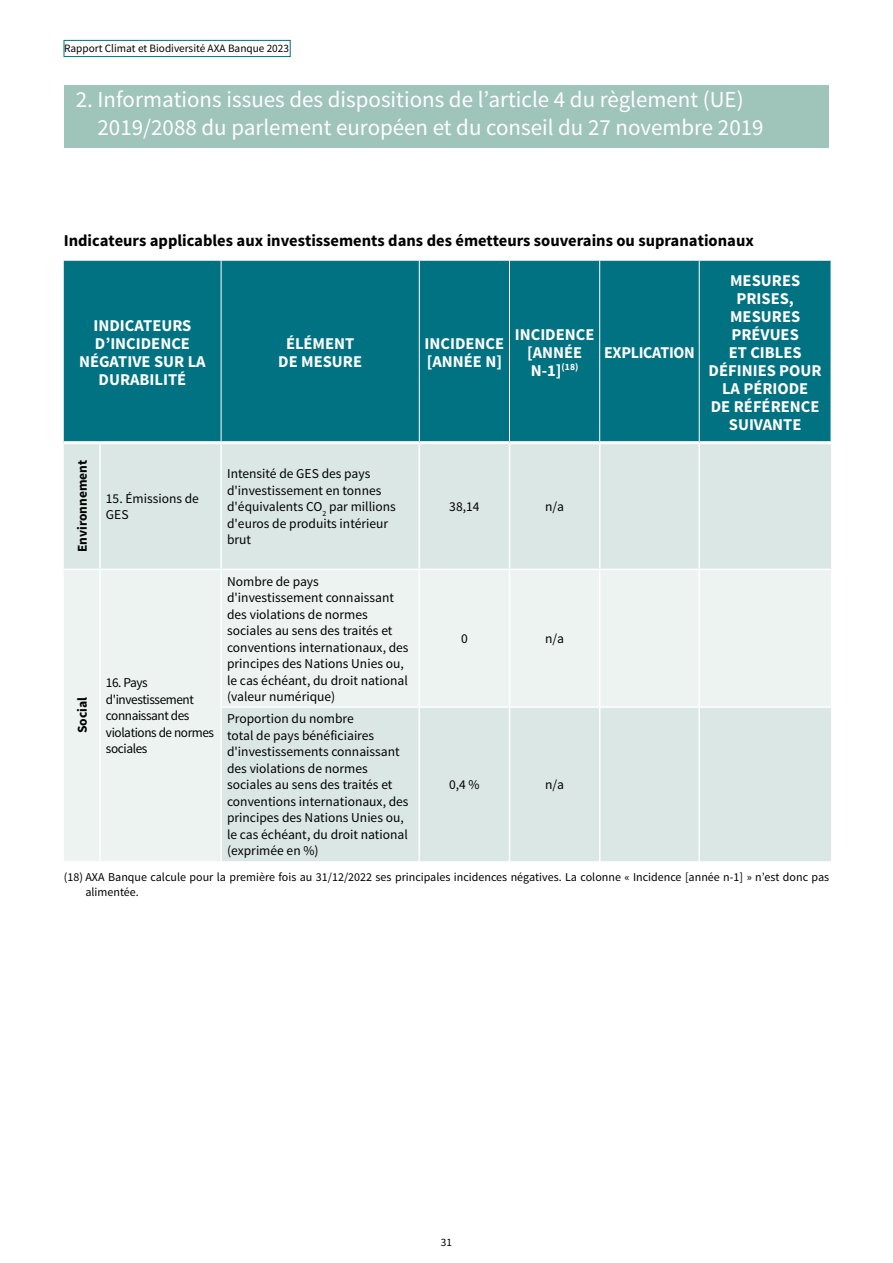
<style>
.page{position:relative;width:893px;height:1263px;background:#fff}
.page>*{position:absolute;margin:0;border:0;box-sizing:border-box;transform-origin:0 0}
.t1{font:22.95px/27.6px "Source Sans Pro";color:#fff}
.t2{font:700 16.5px/18px "Source Sans Pro";color:#fff;text-align:center}
.t3{font:700 16.5px "Source Sans Pro";color:#000}
.t4{font:700 16.5px "Source Sans Pro";letter-spacing:-.02em;color:#fff}
.t5{font:13.5px/16.5px "Source Sans Pro";color:#000}
.t6{font:13.5px/16.5px "Source Sans Pro";letter-spacing:-.03em;color:#000}
.t7{font:700 13.5px "Source Sans Pro";color:#000}
.t8{font:12px/15px "Source Sans Pro";color:#000}
.t9{font:11.25px "Source Sans Pro";color:#000}
</style>
<div class="page">
<div style="left:64px;top:261px;width:767px;height:180px;background:#007281"></div>
<div style="left:64px;top:444px;width:767px;height:125px;background:#dbe7e4"></div>
<svg style="left:64px;top:570px;width:767px;height:291px;background:#e5edeb"></svg>
<hr style="left:99px;top:444px;width:2px;height:125px;background:#fff">
<hr style="left:220px;top:444px;width:2px;height:125px;background:#fff">
<hr style="left:419px;top:444px;width:1px;height:125px;background:#fff">
<hr style="left:509px;top:444px;width:1px;height:125px;background:#fff">
<hr style="left:599px;top:444px;width:1px;height:125px;background:#fff">
<hr style="left:698px;top:444px;width:2px;height:125px;background:#fff">
<hr style="left:99px;top:570px;width:2px;height:137px;background:#fff">
<hr style="left:220px;top:570px;width:2px;height:136px;background:#fff">
<hr style="left:419px;top:570px;width:1px;height:136px;background:#fff">
<hr style="left:509px;top:570px;width:1px;height:136px;background:#fff">
<hr style="left:599px;top:570px;width:1px;height:136px;background:#fff">
<hr style="left:698px;top:570px;width:2px;height:136px;background:#fff">
<hr style="left:99px;top:707px;width:2px;height:154px;background:#fff">
<hr style="left:220px;top:706px;width:199px;height:2px;background:#fff">
<hr style="left:220px;top:708px;width:2px;height:153px;background:#fff">
<hr style="left:419px;top:706px;width:90px;height:2px;background:#fff">
<hr style="left:419px;top:708px;width:1px;height:153px;background:#fff">
<hr style="left:509px;top:706px;width:91px;height:2px;background:#fff">
<hr style="left:509px;top:708px;width:1px;height:153px;background:#fff">
<hr style="left:600px;top:706px;width:99px;height:2px;background:#fff">
<hr style="left:599px;top:708px;width:1px;height:153px;background:#fff">
<hr style="left:699px;top:706px;width:132px;height:2px;background:#fff">
<hr style="left:698px;top:708px;width:2px;height:153px;background:#fff">
<hr style="left:221px;top:261px;width:1px;height:180px;background:#fff">
<hr style="left:419px;top:261px;width:1px;height:180px;background:#fff">
<hr style="left:509px;top:261px;width:1px;height:180px;background:#fff">
<hr style="left:599px;top:261px;width:1px;height:180px;background:#fff">
<hr style="left:699px;top:261px;width:1px;height:180px;background:#fff">
<div style="left:64px;top:85px;width:765px;height:62px;background:#9fc4ba"></div>
<div style="left:64px;top:40px;width:226px;height:17px;background:#fff;border:1px solid #007281"></div>
<p class="t9" style="left:64px;top:42px;width:226px">Rapport Climat et Biodiversité AXA Banque 2023</p>
<h1 class="t1" style="left:98px;top:86px;width:668px;text-indent:-22px">2. Informations issues des dispositions de l’article 4 du règlement (UE)<br>2019/2088 du parlement européen et du conseil du 27 novembre 2019</h1>
<p class="t3" style="left:64px;top:230px;width:692px">Indicateurs applicables aux investissements dans des émetteurs souverains ou supranationaux</p>
<p class="t2" style="left:79px;top:317px;width:128px">INDICATEURS<br>D’INCIDENCE<br>NÉGATIVE SUR LA<br>DURABILITÉ</p>
<p class="t2" style="left:278px;top:335px;width:85px">ÉLÉMENT<br>DE MESURE</p>
<p class="t2" style="left:425px;top:335px;width:81px;text-align:left">INCIDENCE [ANNÉE N]</p>
<p class="t2" style="left:515px;top:326px;width:81px">INCIDENCE [ANNÉE<br>N-1]<sup>(18)</sup></p>
<p class="t4" style="left:604px;top:342px;width:92px">EXPLICATION</p>
<p class="t7" style="left:74px;top:552px;width:94px;rotate:-90deg">Environnement</p>
<p class="t7" style="left:74px;top:733px;width:38px;rotate:-90deg">Social</p>
<p class="t5" style="left:106px;top:490px;width:95px">15. Émissions de<br>GES</p>
<p class="t6" style="left:106px;top:675px;width:110px">16. Pays d'investissement connaissant des violations de normes sociales</p>
<p class="t5" style="left:227px;top:466px;width:170px">Intensité de GES des pays d'investissement en tonnes d'équivalents CO<sub>2</sub> par millions d'euros de produits intérieur brut</p>
<p class="t5" style="left:227px;top:573px;width:183px">Nombre de pays d'investissement connaissant des violations de normes sociales au sens des traités et conventions internationaux, des principes des Nations Unies ou, le cas échéant, du droit national (valeur numérique)</p>
<p class="t5" style="left:227px;top:711px;width:183px">Proportion du nombre<br>total de pays bénéficiaires d'investissements connaissant des violations de normes sociales au sens des traités et conventions internationaux, des principes des Nations Unies ou, le cas échéant, du droit national (exprimée en %)</p>
<p class="t5" style="left:449px;top:499px;width:32px">38,14</p>
<p class="t5" style="left:545px;top:499px;width:20px">n/a</p>
<p class="t5" style="left:461px;top:631px;width:8px">0</p>
<p class="t5" style="left:545px;top:631px;width:20px">n/a</p>
<p class="t5" style="left:449px;top:777px;width:32px">0,4 %</p>
<p class="t5" style="left:545px;top:777px;width:20px">n/a</p>
<p class="t2" style="left:709px;top:272px;width:115px">MESURES<br>PRISES,<br>MESURES<br>PRÉVUES<br>ET CIBLES<br>DÉFINIES POUR<br>LA PÉRIODE<br>DE RÉFÉRENCE<br>SUIVANTE</p>
<p class="t8" style="left:85px;top:870px;width:745px;text-indent:-22px">(18) AXA Banque calcule pour la première fois au 31/12/2022 ses principales incidences négatives. La colonne « Incidence [année n-1] » n’est donc pas alimentée.</p>
<p class="t9" style="left:441px;top:1235px;width:13px">31</p>
</div>
